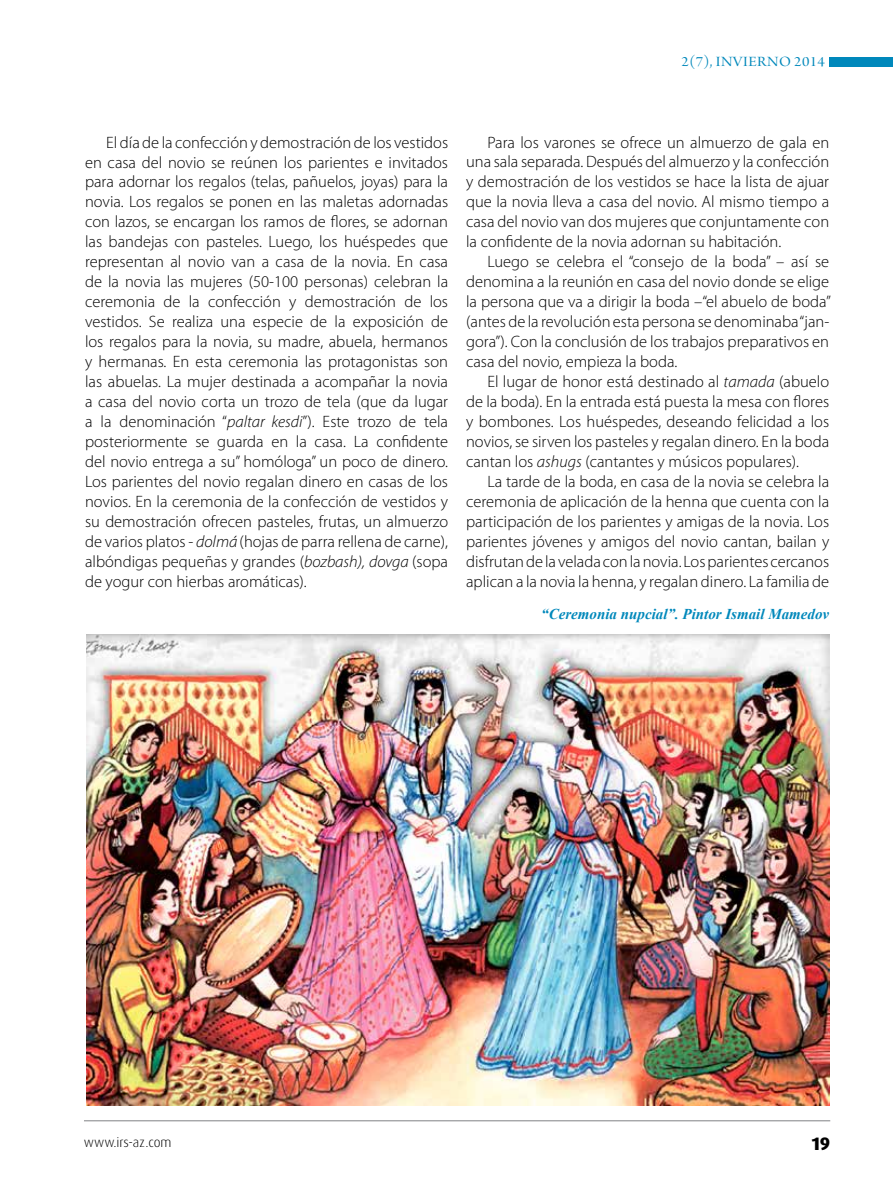
<style>
.page{position:relative;width:893px;height:1191px;background:#fff}
.page>*{position:absolute;margin:0;border:0;box-sizing:border-box;transform-origin:0 0}
.t1{font:800 18px "Dax Pro";color:#000}
.t2{font:300 16.5px/20px "Myriad Pro";color:#000;text-align:justify}
.t3{font:italic 700 15px "Times New Roman";color:#08b}
.t4{font:15px "Arno Pro Display";letter-spacing:.03em;color:#08b;scale:1.1 1}
.t5{font:300 13.5px "Dax Pro";color:#000}
.s1{font-style:italic}
</style>
<div class="page">
<hr style="left:84px;top:1120px;width:746px;height:1px;background:#808285">
<img style="left:86px;top:634px;width:743px;height:472px">
<div style="left:829px;top:57px;width:64px;height:9px;background:#08b"></div>
<p class="t4" style="left:682px;top:53px;width:132px">2(7), INVIERNO 2014</p>
<p class="t2" style="left:85px;top:132px;width:365px;text-indent:21px">El día de la confección y demostración de los vestidos en casa del novio se reúnen los parientes e invitados para adornar los regalos (telas, pañuelos, joyas) para la novia. Los regalos se ponen en las maletas adornadas con lazos, se encargan los ramos de flores, se adornan las bandejas con pasteles. Luego, los huéspedes que representan al novio van a casa de la novia. En casa de la novia las mujeres (50-100 personas) celebran la ceremonia de la confección y demostración de los vestidos. Se realiza una especie de la exposición de los regalos para la novia, su madre, abuela, hermanos y hermanas. En esta ceremonia las protagonistas son las abuelas. La mujer destinada a acompañar la novia a casa del novio corta un trozo de tela (que da lugar a la denominación “<span class="s1">paltar kesdi</span>”). Este trozo de tela posteriormente se guarda en la casa. La confidente del novio entrega a su” homóloga” un poco de dinero.<br>Los parientes del novio regalan dinero en casas de los novios. En la ceremonia de la confección de vestidos y su demostración ofrecen pasteles, frutas, un almuerzo de varios platos - <span class="s1">dolmá</span> (hojas de parra rellena de carne), albóndigas pequeñas y grandes (<span class="s1">bozbash), dovga</span> (sopa de yogur con hierbas aromáticas).</p>
<p class="t2" style="left:466px;top:132px;width:365px;text-indent:21px">Para los varones se ofrece un almuerzo de gala en una sala separada. Después del almuerzo y la confección y demostración de los vestidos se hace la lista de ajuar que la novia lleva a casa del novio. Al mismo tiempo a casa del novio van dos mujeres que conjuntamente con la confidente de la novia adornan su habitación.</p>
<p class="t2" style="left:466px;top:252px;width:366px;text-indent:21px">Luego se celebra el “consejo de la boda” – así se denomina a la reunión en casa del novio donde se elige la persona que va a dirigir la boda –“el abuelo de boda” (antes de la revolución esta persona se denominaba “jan&shy;gora”). Con la conclusión de los trabajos preparativos en casa del novio, empieza la boda.</p>
<p class="t2" style="left:466px;top:372px;width:365px;text-indent:21px">El lugar de honor está destinado al <span class="s1">tamada</span> (abuelo de la boda). En la entrada está puesta la mesa con flores y bombones. Los huéspedes, deseando felicidad a los novios, se sirven los pasteles y regalan dinero. En la boda cantan los <span class="s1">ashugs</span> (cantantes y músicos populares).</p>
<p class="t2" style="left:466px;top:471px;width:365px;text-indent:21px">La tarde de la boda, en casa de la novia se celebra la ceremonia de aplicación de la henna que cuenta con la participación de los parientes y amigas de la novia. Los parientes jóvenes y amigos del novio cantan, bailan y disfrutan de la velada con la novia. Los parientes cercanos aplican a la novia la henna, y regalan dinero. La familia de</p>
<p class="t3" style="left:541px;top:603px;width:289px">“Ceremonia nupcial”. Pintor Ismail Mamedov</p>
<p class="t5" style="left:84px;top:1133px;width:89px">www.irs-az.com</p>
<p class="t1" style="left:812px;top:1131px;width:20px">19</p>
</div>
